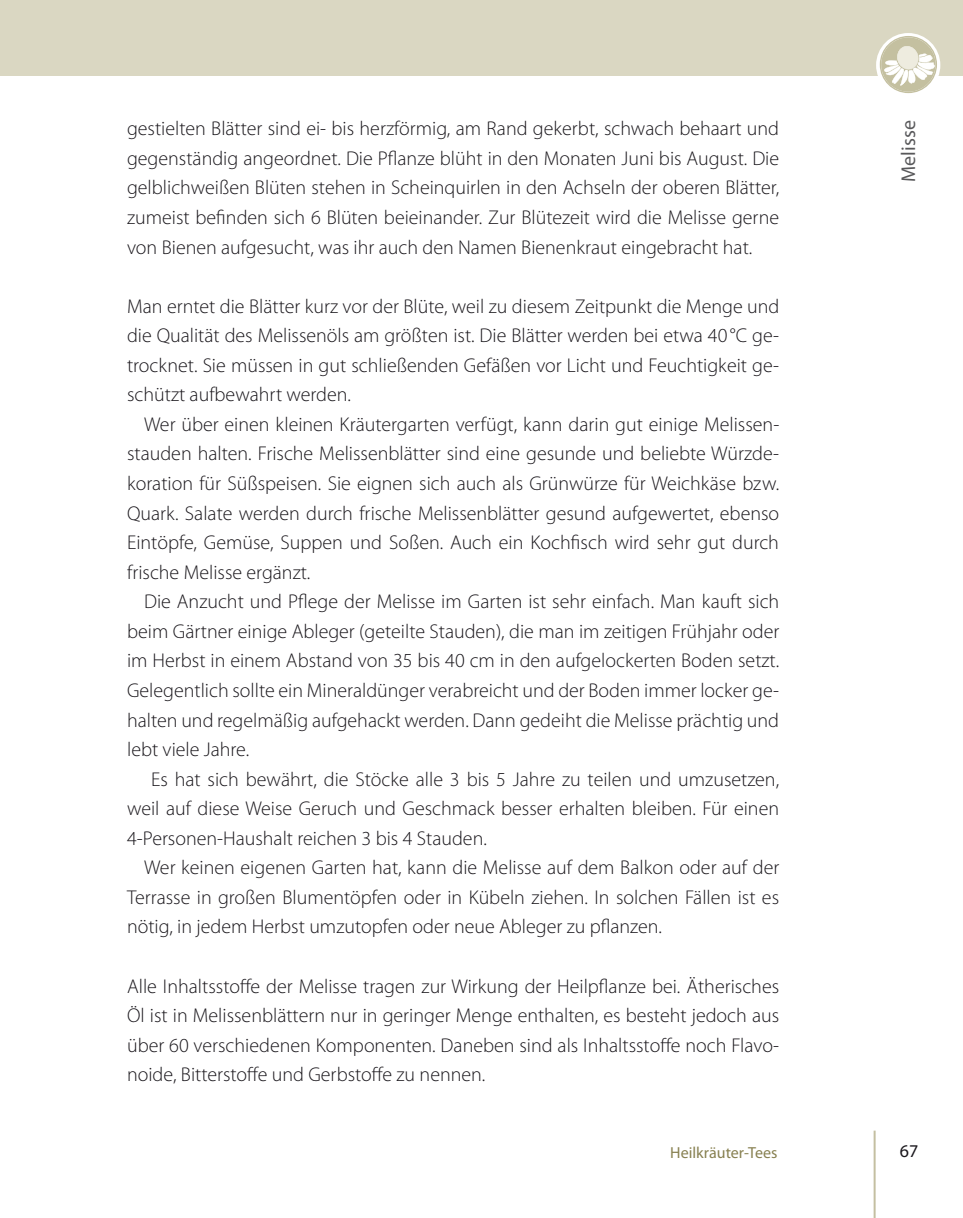
<style>
.page{position:relative;width:963px;height:1218px;background:#fff}
.page>*{position:absolute;margin:0;border:0;box-sizing:border-box;transform-origin:0 0}
.t1{font:300 20px/29.6px "Myriad Pro";color:#1a171c;text-align:justify}
.t2{font:20px "Myriad Pro";color:#58585a}
.t3{font:18px "Myriad Pro";color:#1a171c}
.t4{font:16px "Myriad Pro";color:#878050}
</style>
<div class="page">
<div style="left:0;top:0;width:963px;height:76px;background:#dad7c2"></div>
<hr style="left:873px;top:1131px;width:2px;height:87px;background:#c4bfa1">
<div style="left:876px;top:33px;width:64px;height:64px;background:#fff;border-radius:50%"></div>
<svg style="left:880px;top:36px;width:57px;height:57px"></svg>
<p class="t1" style="left:127px;top:115px;width:653px">gestielten Blätter sind ei- bis herzförmig, am Rand gekerbt, schwach behaart und gegenständig angeordnet. Die Pflanze blüht in den Monaten Juni bis August. Die gelblichweißen Blüten stehen in Scheinquirlen in den Achseln der oberen Blätter, zumeist befinden sich 6 Blüten beieinander. Zur Blütezeit wird die Melisse gerne von Bienen aufgesucht, was ihr auch den Namen Bienenkraut eingebracht hat.</p>
<p class="t1" style="left:127px;top:292px;width:654px">Man erntet die Blätter kurz vor der Blüte, weil zu diesem Zeitpunkt die Menge und die Qualität des Melissenöls am größten ist. Die Blätter werden bei etwa 40 °C ge&shy;trocknet. Sie müssen in gut schließenden Gefäßen vor Licht und Feuchtigkeit ge&shy;schützt aufbewahrt werden.</p>
<p class="t1" style="left:127px;top:411px;width:654px;text-indent:17px">Wer über einen kleinen Kräutergarten verfügt, kann darin gut einige Melissen&shy;stauden halten. Frische Melissenblätter sind eine gesunde und beliebte Würzde&shy;koration für Süßspeisen. Sie eignen sich auch als Grünwürze für Weichkäse bzw.<br>Quark. Salate werden durch frische Melissenblätter gesund aufgewertet, ebenso Eintöpfe, Gemüse, Suppen und Soßen. Auch ein Kochfisch wird sehr gut durch frische Melisse ergänzt.</p>
<p class="t1" style="left:127px;top:588px;width:654px;text-indent:17px">Die Anzucht und Pflege der Melisse im Garten ist sehr einfach. Man kauft sich beim Gärtner einige Ableger (geteilte Stauden), die man im zeitigen Frühjahr oder im Herbst in einem Abstand von 35 bis 40 cm in den aufgelockerten Boden setzt.<br>Gelegentlich sollte ein Mineraldünger verabreicht und der Boden immer locker ge&shy;halten und regelmäßig aufgehackt werden. Dann gedeiht die Melisse prächtig und lebt viele Jahre.</p>
<p class="t1" style="left:127px;top:765px;width:653px;text-indent:24px">Es hat sich bewährt, die Stöcke alle 3 bis 5 Jahre zu teilen und umzusetzen, weil auf diese Weise Geruch und Geschmack besser erhalten bleiben. Für einen 4-Personen-Haushalt reichen 3 bis 4 Stauden.</p>
<p class="t1" style="left:127px;top:854px;width:654px;text-indent:17px">Wer keinen eigenen Garten hat, kann die Melisse auf dem Balkon oder auf der Terrasse in großen Blumentöpfen oder in Kübeln ziehen. In solchen Fällen ist es nötig, in jedem Herbst umzutopfen oder neue Ableger zu pflanzen.</p>
<p class="t1" style="left:127px;top:972px;width:653px">Alle Inhaltsstoffe der Melisse tragen zur Wirkung der Heilpflanze bei. Ätherisches Öl ist in Melissenblättern nur in geringer Menge enthalten, es besteht jedoch aus über 60 verschiedenen Komponenten. Daneben sind als Inhaltsstoffe noch Flavo&shy;noide, Bitterstoffe und Gerbstoffe zu nennen.</p>
<p class="t2" style="left:901px;top:182px;width:63px;rotate:-90deg">Melisse</p>
<p class="t4" style="left:670px;top:1146px;width:109px">Heilkräuter-Tees</p>
<p class="t3" style="left:900px;top:1144px;width:20px">67</p>
</div>
